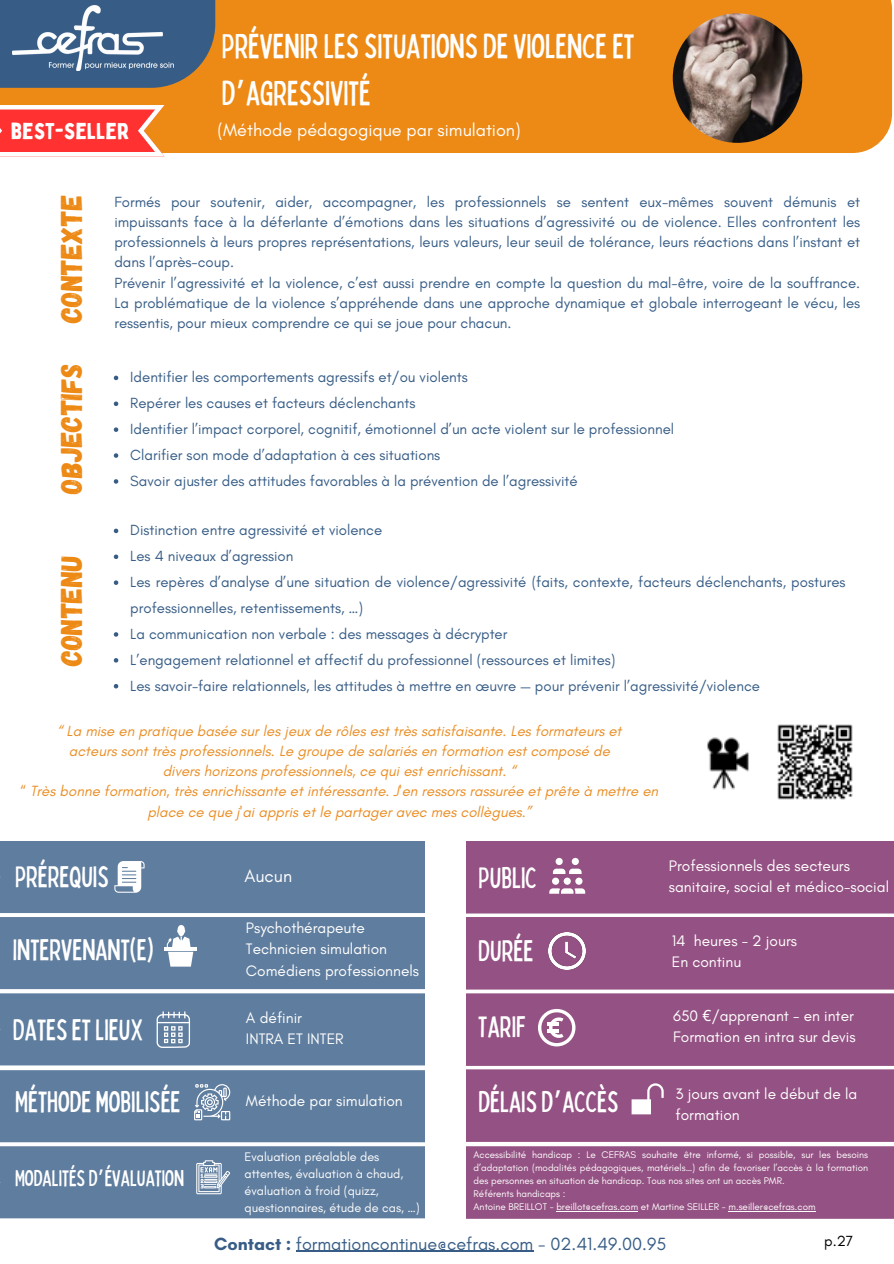
<style>
.page{position:relative;width:894px;height:1264px;background:#fff}
.page>*{position:absolute;margin:0;border:0;box-sizing:border-box;transform-origin:0 0}
.t1{font:condensed 34.5px/47.2px "Bobby Jones";color:#fff}
.t2{font:30px "Gagalin";letter-spacing:-.01em;color:#ed8a16}
.t3{font:condensed 29.7px "Bobby Jones";color:#fff}
.t4{font:condensed 22.65px "Bobby Jones";color:#fff}
.t5{font:22.5px "Bobby Jones";color:#fff}
.t6{font:18px "Glacial Indifference";color:#375d86}
.t7{font:18px "Glacial Indifference";color:#fff}
.t8{font:17.85px "Glacial Indifference";color:#fff}
.t9{font:15.45px/21.1px "Glacial Indifference";color:#fff}
.t10{font:15px/20.2px "Glacial Indifference";color:#375d86}
.t11{font:italic 15px/20.2px "Glacial Indifference";color:#ea8e25;text-align:center}
.t12{font:15px "Glacial Indifference";color:#000}
.t13{font:12.6px/17px "Glacial Indifference";color:#fff}
.t14{font:9.9px/13px "Glacial Indifference";color:#fff;text-align:justify}
.s1{font-family:"Noto Sans Gurmukhi";font-stretch:normal}
.s2{font-style:normal}
.s3{font-family:"Noto Sans"}
.s4{font-weight:700}
</style>
<div class="page">
<div style="left:0;top:0;width:891px;height:153px;background:#ed8a16"></div>
<div style="left:0;top:0;width:215px;height:88px;background:#375d86"></div>
<img style="left:12px;top:5px;width:161px;height:66px">
<svg style="left:0;top:841px;width:893px;height:377px;background:#816f97"></svg>
<div style="left:631px;top:1099px;width:19px;height:15px;background:#fff"></div>
<div style="left:424px;top:838px;width:41px;height:425px;background:#fff"></div>
<svg style="left:114px;top:375px;width:4px;height:5px"></svg>
<svg style="left:114px;top:401px;width:4px;height:5px"></svg>
<svg style="left:114px;top:427px;width:4px;height:5px"></svg>
<svg style="left:114px;top:453px;width:4px;height:5px"></svg>
<svg style="left:114px;top:479px;width:4px;height:4px"></svg>
<svg style="left:114px;top:528px;width:4px;height:5px"></svg>
<svg style="left:114px;top:554px;width:4px;height:5px"></svg>
<svg style="left:114px;top:580px;width:4px;height:5px"></svg>
<svg style="left:114px;top:632px;width:4px;height:4px"></svg>
<svg style="left:114px;top:658px;width:4px;height:4px"></svg>
<svg style="left:114px;top:684px;width:4px;height:4px"></svg>
<hr style="left:296px;top:1250px;width:237px;height:1px;background:#375d86">
<hr style="left:556px;top:1211px;width:82px;height:1px;background:#fff">
<hr style="left:728px;top:1211px;width:87px;height:1px;background:#fff">
<svg style="left:0;top:105px;width:164px;height:51px"></svg>
<img style="left:777px;top:724px;width:76px;height:76px">
<img style="left:707px;top:737px;width:42px;height:53px">
<img style="left:672px;top:13px;width:130px;height:130px;border-radius:50%">
<h5 class="t5" style="left:11px;top:117px;width:120px">BEST-SELLER</h5>
<h2 class="t1" style="left:222px;top:21px;width:414px">PRÉVENIRLESSITUATIONSDEVIOLENCEET<br>D<span class="s1">’</span>AGRESSIVITÉ</h2>
<p class="t7" style="left:217px;top:119px;width:304px">(Méthode pédagogique par simulation)</p>
<p class="t2" style="left:52px;top:323px;width:130px;rotate:-90deg">Contexte</p>
<p class="t2" style="left:52px;top:493px;width:131px;rotate:-90deg">Objectifs</p>
<p class="t2" style="left:52px;top:666px;width:113px;rotate:-90deg">Contenu</p>
<p class="t10" style="left:114px;top:191px;width:747px">Formés pour soutenir, aider, accompagner, les professionnels se sentent eux-mêmes souvent démunis et impuissants face à la déferlante d’émotions dans les situations d’agressivité ou de violence. Elles confrontent les professionnels à leurs propres représentations, leurs valeurs, leur seuil de tolérance, leurs réactions dans l’instant et dans l’après-coup.<br>Prévenir l’agressivité et la violence, c’est aussi prendre en compte la question du mal-être, voire de la souffrance.<br>La problématique de la violence s’appréhende dans une approche dynamique et globale interrogeant le vécu, les ressentis, pour mieux comprendre ce qui se joue pour chacun.</p>
<p class="t10" style="left:130px;top:367px;width:339px">Identifier les comportements agressifs et/ou violents</p>
<h2 class="t10" style="left:130px;top:393px;width:286px">Repérer les causes et facteurs déclenchants</h2>
<p class="t10" style="left:130px;top:419px;width:545px">Identifier l’impact corporel, cognitif, émotionnel d’un acte violent sur le professionnel</p>
<p class="t10" style="left:130px;top:444px;width:311px">Clarifier son mode d’adaptation à ces situations</p>
<p class="t10" style="left:130px;top:470px;width:449px">Savoir ajuster des attitudes favorables à la prévention de l’agressivité</p>
<p class="t10" style="left:130px;top:520px;width:253px">Distinction entre agressivité et violence</p>
<p class="t10" style="left:130px;top:546px;width:165px">Les 4 niveaux d’agression</p>
<p class="t10" style="left:130px;top:569px;width:716px;line-height:25.8px">Les repères d’analyse d’une situation de violence/agressivité (faits, contexte, facteurs déclenchants, postures professionnelles, retentissements, …)</p>
<p class="t10" style="left:130px;top:623px;width:378px">La communication non verbale : des messages à décrypter</p>
<p class="t10" style="left:130px;top:649px;width:486px">L’engagement relationnel et affectif du professionnel (ressources et limites)</p>
<h5 class="t10" style="left:130px;top:675px;width:631px">Les savoir-faire relationnels, les attitudes à mettre en œuvre — pour prévenir l’agressivité/violence</h5>
<h5 class="t11" style="left:21px;top:720px;width:639px">“ La mise en pratique basée sur les jeux de rôles est très satisfaisante. Les formateurs et<br>acteurs sont très professionnels. Le groupe de salariés en formation est composé de<br>divers horizons professionnels, ce qui est enrichissant. “<br><span class="s2">“</span> Très bonne formation, très enrichissante et intéressante. J'en ressors rassurée et prête à mettre en place ce que j'ai appris et le partager avec mes collègues.”</h5>
<p class="t3" style="left:15px;top:857px;width:95px">PRÉREQUIS</p>
<h1 class="t9" style="left:668px;top:854px;width:222px">Professionnels des secteurs sanitaire, social et médico-social</h1>
<h2 class="t3" style="left:478px;top:858px;width:60px">PUBLIC</h2>
<h2 class="t8" style="left:244px;top:865px;width:49px">Aucun</h2>
<p class="t9" style="left:246px;top:916px;width:174px">Psychothérapeute<br>Technicien simulation<br>Comédiens professionnels</p>
<h5 class="t9" style="left:246px;top:1007px;width:99px">A définir<br>INTRA ET INTER</h5>
<h2 class="t3" style="left:478px;top:931px;width:57px">DURÉE</h2>
<h4 class="t9" style="left:671px;top:930px;width:127px">14 heures - 2 jours<br>En continu</h4>
<h3 class="t3" style="left:13px;top:930px;width:142px">INTERVENANT(E)</h3>
<p class="t9" style="left:673px;top:1005px;width:184px">650 <span class="s3">€</span>/apprenant - en inter<br>Formation en intra sur devis</p>
<h5 class="t3" style="left:478px;top:1007px;width:49px">TARIF</h5>
<h4 class="t3" style="left:13px;top:1010px;width:132px">DATESETLIEUX</h4>
<h5 class="t3" style="left:15px;top:1082px;width:167px">MÉTHODE MOBILISÉE</h5>
<p class="t3" style="left:478px;top:1082px;width:141px">DÉLAISD<span class="s1">’</span>ACCÈS</p>
<h2 class="t9" style="left:675px;top:1083px;width:183px">3 jours avant le début de la formation</h2>
<p class="t14" style="left:473px;top:1147px;width:396px">Accessibilité handicap : Le CEFRAS souhaite être informé, si possible, sur les besoins d’adaptation (modalités pédagogiques, matériels…) afin de favoriser l’accès à la formation des personnes en situation de handicap. Tous nos sites ont un accès PMR.</p>
<h2 class="t14" style="left:473px;top:1187px;width:93px">Référents handicaps :</h2>
<p class="t14" style="left:473px;top:1200px;width:343px">Antoine BREILLOT - breillot@cefras.com et Martine SEILLER - m.seiller@cefras.com</p>
<p class="t9" style="left:246px;top:1090px;width:158px">Méthode par simulation</p>
<h5 class="t13" style="left:244px;top:1148px;width:177px">Evaluation préalable des attentes, évaluation à chaud, évaluation à froid (quizz, questionnaires, étude de cas, …)</h5>
<h2 class="t4" style="left:15px;top:1163px;width:170px">MODALITÉSD<span class="s1">’</span>ÉVALUATION</h2>
<h2 class="t6" style="left:214px;top:1232px;width:453px"><span class="s4">Contact :</span> formationcontinue@cefras.com - 02.41.49.00.95</h2>
<h2 class="t12" style="left:824px;top:1231px;width:31px">p.27</h2>
</div>
